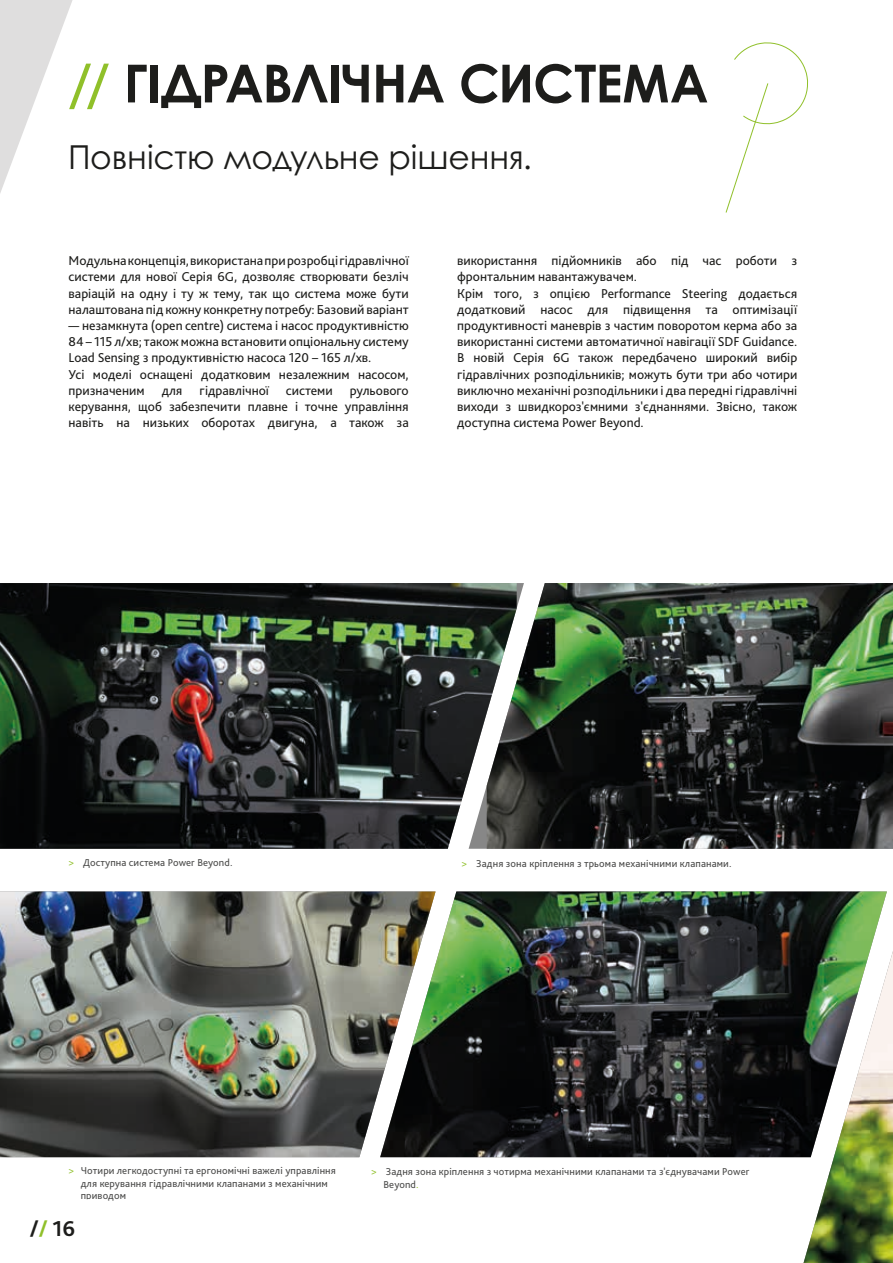
<style>
.page{position:relative;width:893px;height:1263px;background:#fff}
.page>*{position:absolute;margin:0;border:0;box-sizing:border-box;transform-origin:0 0}
.t1{font:700 52.5px "Century Gothic Pro Cyr";letter-spacing:-.02em;color:#1d1d1b}
.t2{font:33px "Century Gothic Pro Cyr";letter-spacing:-.005em;color:#1d1d1b}
.t3{font:700 22.5px "Bliss Pro";color:#1d1d1b}
.t4{font:13.5px/16.2px "Bliss Pro";color:#1d1d1b;text-align:justify}
.t5{font:10.5px/12.6px "Bliss Pro";letter-spacing:.01em;color:#4b4b4a}
.s1{color:#90c02a}
</style>
<div class="page">
<img style="left:803px;top:951px;width:90px;height:312px">
<svg style="left:725px;top:42px;width:83px;height:171px"></svg>
<svg style="left:0;top:0;width:73px;height:193px"></svg>
<img style="left:524px;top:583px;width:369px;height:266px">
<img style="left:0;top:891px;width:380px;height:266px">
<img style="left:0;top:583px;width:517px;height:266px">
<img style="left:380px;top:891px;width:507px;height:266px">
<h1 class="t1" style="left:68px;top:51px;width:642px"><span class="s1">//</span> ГІДРАВЛІЧНА СИСТЕМА</h1>
<h2 class="t2" style="left:68px;top:137px;width:465px">Повністю модульне рішення.</h2>
<p class="t4" style="left:69px;top:253px;width:342px">Модульна концепція, використана при розробці гідравлічної системи для нової Серія 6G, дозволяє створювати безліч варіацій на одну і ту ж тему, так що система може бути налаштована під кожну конкретну потребу: Базовий варіант</p>
<p class="t4" style="left:69px;top:317px;width:342px;text-align:left">— незамкнута (open centre) система і насос продуктивністю 84 – 115 л/хв; також можна встановити опціональну систему Load Sensing з продуктивністю насоса 120 – 165 л/хв.<br>Усі моделі оснащені додатковим незалежним насосом, призначеним</p>
<p class="t4" style="left:162px;top:382px;width:22px">для</p>
<p class="t4" style="left:200px;top:382px;width:71px">гідравлічної</p>
<p class="t4" style="left:286px;top:382px;width:48px">системи</p>
<p class="t4" style="left:69px;top:382px;width:342px;text-indent:281px">рульового керування, щоб забезпечити плавне і точне управління навіть на низьких оборотах двигуна, а також за</p>
<p class="t4" style="left:457px;top:253px;width:342px;text-align:left">використання підйомників або під час роботи з фронтальним навантажувачем.<br>Крім того, з опцією Performance Steering додається додатковий насос для підвищення та оптимізації продуктивності маневрів з частим поворотом керма або за використанні системи автоматичної навігації SDF Guidance.<br>В новій Серія 6G також передбачено широкий вибір гідравлічних розподільників; можуть бути три або чотири виключно механічні розподільники і два передні гідравлічні виходи з швидкороз'ємними з'єднаннями. Звісно, також доступна система Power Beyond.</p>
<p class="t5" style="left:68px;top:856px;width:166px"><span class="s1">&gt;</span> Доступна система Power Beyond.</p>
<p class="t5" style="left:461px;top:857px;width:272px"><span class="s1">&gt;</span> Задня зона кріплення з трьома механічними клапанами.</p>
<p class="t5" style="left:81px;top:1164px;width:257px;text-indent:-13px"><span class="s1">&gt;</span> Чотири легкодоступні та ергономічні важелі управління для керування гідравлічними клапанами з механічним приводом</p>
<h3 class="t3" style="left:30px;top:1215px;width:47px">/<span class="s1">/</span> 16</h3>
<p class="t5" style="left:383px;top:1165px;width:367px;text-indent:-13px"><span class="s1">&gt;</span> Задня зона кріплення з чотирма механічними клапанами та з'єднувачами Power<br>Beyond<span class="s1">.</span></p>
</div>
